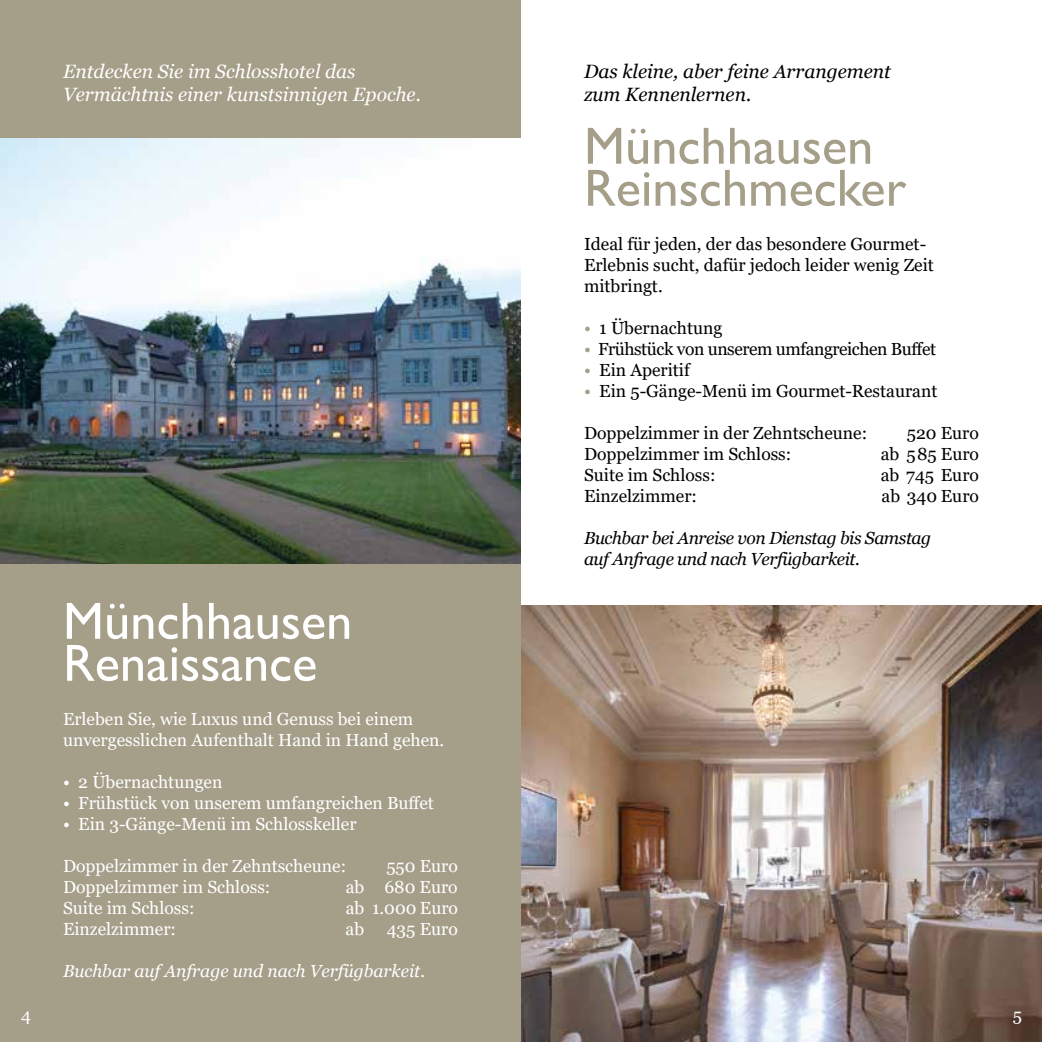
<style>
.page{position:relative;width:1042px;height:1042px;background:#fff}
.page>*{position:absolute;margin:0;border:0;box-sizing:border-box;transform-origin:0 0}
.t1{font:52.5px/42px "Gill Sans";color:#a59e89}
.t2{font:52.5px/42px "Gill Sans";color:#fff}
.t3{font:italic 19.25px/23.1px "Georgia";color:#fff}
.t4{font:italic 19.25px/23.1px "Georgia";color:#000}
.t5{font:17.5px/21px "Georgia";color:#fff}
.t6{font:17.5px/21px "Georgia";color:#000}
.t7{font:italic 17.5px/21px "Georgia";letter-spacing:-.025em;color:#000}
.t8{font:17.5px "Georgia";letter-spacing:-.025em;color:#000}
.t9{font:italic 17.5px "Georgia";color:#fff}
.s1{color:#a59e89}
</style>
<div class="page">
<div style="left:0;top:0;width:521px;height:1042px;background:#a59e89"></div>
<img style="left:0;top:139px;width:521px;height:424px">
<img style="left:521px;top:605px;width:521px;height:437px">
<p class="t3" style="left:63px;top:60px;width:359px">Entdecken Sie im Schlosshotel das<br>Vermächtnis einer kunstsinnigen Epoche.</p>
<h1 class="t2" style="left:63px;top:601px;width:291px">Münchhausen<br>Renaissance</h1>
<p class="t5" style="left:63px;top:709px;width:383px">Erleben Sie, wie Luxus und Genuss bei einem unvergesslichen Aufenthalt Hand in Hand gehen.</p>
<p class="t5" style="left:63px;top:772px;width:161px">• 2 Übernachtungen</p>
<p class="t5" style="left:63px;top:793px;width:372px">• Frühstück von unserem umfangreichen Buffet</p>
<p class="t5" style="left:63px;top:814px;width:295px">• Ein 3-Gänge-Menü im Schlosskeller</p>
<p class="t5" style="left:63px;top:856px;width:285px">Doppelzimmer in der Zehntscheune:</p>
<p class="t5" style="left:386px;top:856px;width:73px">550 Euro</p>
<p class="t5" style="left:63px;top:877px;width:209px">Doppelzimmer im Schloss:</p>
<p class="t5" style="left:346px;top:877px;width:114px">ab 680 Euro</p>
<p class="t5" style="left:63px;top:898px;width:133px">Suite im Schloss:</p>
<p class="t5" style="left:346px;top:898px;width:114px">ab 1.000 Euro</p>
<p class="t5" style="left:63px;top:919px;width:114px">Einzelzimmer:</p>
<p class="t5" style="left:346px;top:919px;width:20px">ab</p>
<p class="t5" style="left:387px;top:919px;width:73px">435 Euro</p>
<p class="t9" style="left:63px;top:960px;width:363px">Buchbar auf Anfrage und nach Verfügbarkeit.</p>
<p class="t4" style="left:584px;top:60px;width:308px">Das kleine, aber feine Arrangement zum Kennenlernen.</p>
<h1 class="t1" style="left:584px;top:126px;width:324px">Münchhausen<br>Reinschmecker</h1>
<p class="t6" style="left:584px;top:234px;width:351px">Ideal für jeden, der das besondere Gourmet-<br>Erlebnis sucht, dafür jedoch leider wenig Zeit mitbringt.</p>
<p class="t6" style="left:584px;top:318px;width:140px"><span class="s1">•</span> 1 Übernachtung</p>
<p class="t8" style="left:584px;top:338px;width:353px"><span class="s1">•</span> Frühstück von unserem umfangreichen Buffet</p>
<p class="t6" style="left:584px;top:360px;width:107px"><span class="s1">•</span> Ein Aperitif</p>
<p class="t6" style="left:584px;top:381px;width:355px"><span class="s1">•</span> Ein 5-Gänge-Menü im Gourmet-Restaurant</p>
<p class="t6" style="left:584px;top:423px;width:285px">Doppelzimmer in der Zehntscheune:</p>
<p class="t6" style="left:907px;top:423px;width:74px">520 Euro</p>
<p class="t6" style="left:584px;top:444px;width:209px">Doppelzimmer im Schloss:</p>
<p class="t6" style="left:881px;top:444px;width:100px">ab 585 Euro</p>
<p class="t6" style="left:584px;top:465px;width:133px">Suite im Schloss:</p>
<p class="t6" style="left:880px;top:465px;width:100px">ab 745 Euro</p>
<p class="t6" style="left:584px;top:486px;width:114px">Einzelzimmer:</p>
<p class="t6" style="left:881px;top:486px;width:99px">ab 340 Euro</p>
<p class="t7" style="left:584px;top:527px;width:349px">Buchbar bei Anreise von Dienstag bis Samstag auf Anfrage und nach Verfügbarkeit.</p>
<p class="t5" style="left:21px;top:1004px;width:11px">4</p>
<p class="t5" style="left:1013px;top:1004px;width:11px">5</p>
</div>
